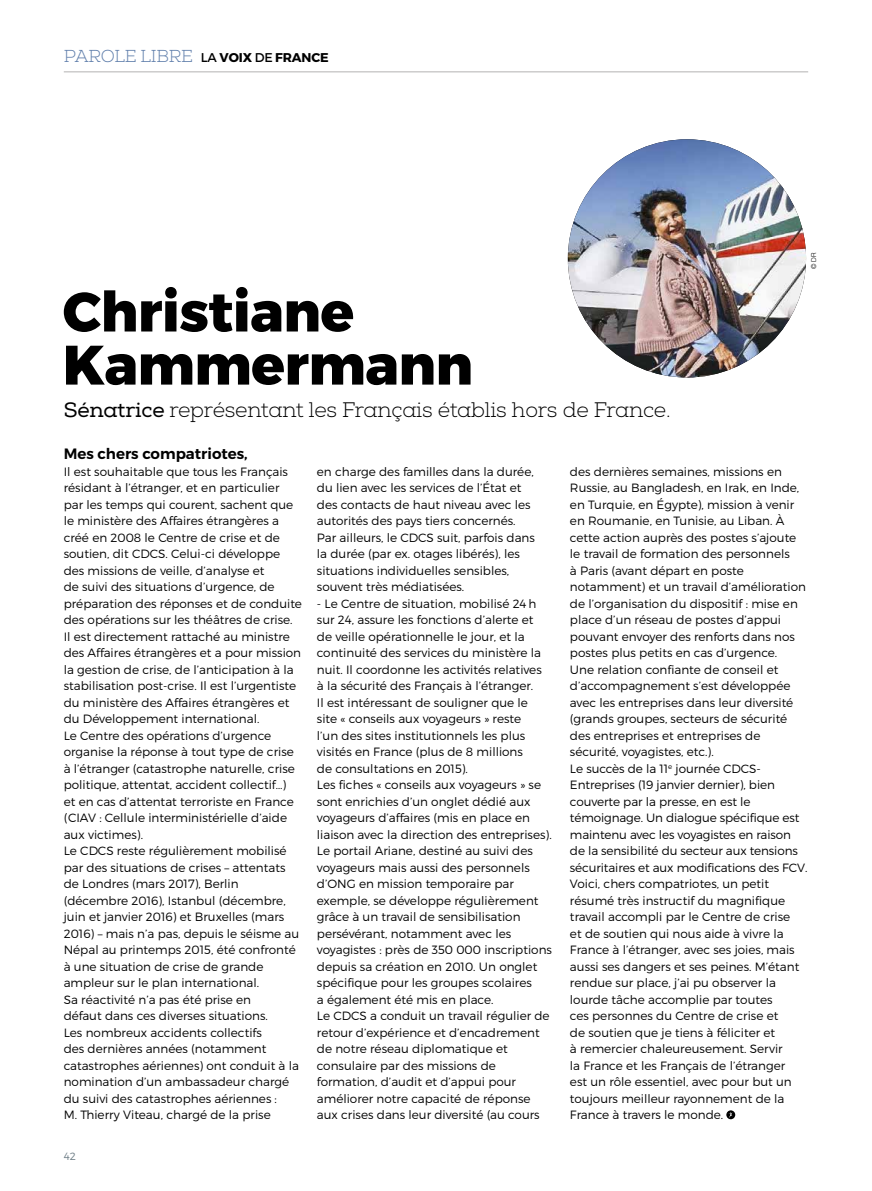
<style>
.page{position:relative;width:872px;height:1191px;background:#fff}
.page>*{position:absolute;margin:0;border:0;box-sizing:border-box;transform-origin:0 0}
.t1{font:800 55.5px/53.1px "Montserrat";letter-spacing:-.01em;color:#000}
.t2{font:300 21px "Nexa Slab";letter-spacing:-.01em;color:#000}
.t3{font:300 17.25px "Nexa Slab";letter-spacing:-.015em;color:#5f7eab}
.t4{font:600 15px "Montserrat";color:#000}
.t5{font:300 12px/16.5px "Montserrat";color:#000}
.t6{font:300 10.5px "Montserrat";color:#6c7c85}
.t7{font:300 6.75px "Helvetica Neue LT Std";color:#000}
.s1{font-family:"Montserrat";font-weight:400;font-size:12.75px;color:#000}
.s2{font-family:"Montserrat";font-weight:700;font-size:12.75px;color:#000}
.s3{font-weight:400}
</style>
<div class="page">
<hr style="left:64px;top:71px;width:744px;height:1px;background:#b3b2b2">
<svg style="left:726px;top:1110px;width:9px;height:9px"></svg>
<svg style="left:727px;top:1112px;width:6px;height:5px"></svg>
<img style="left:568px;top:139px;width:238px;height:238px;border-radius:119px">
<h3 class="t3" style="left:64px;top:46px;width:266px">PAROLE LIBRE <span class="s1">LA</span> <span class="s2">VOIX</span> <span class="s1">DE</span> <span class="s2">FRANCE</span></h3>
<h1 class="t1" style="left:63px;top:287px;width:412px">Christiane<br>Kammermann</h1>
<h2 class="t2" style="left:64px;top:397px;width:608px"><span class="s3">Sénatrice</span> représentant les Français établis hors de France.</h2>
<p class="t7" style="left:809px;top:269px;width:18px;rotate:-90deg">© DR</p>
<p class="t4" style="left:64px;top:444px;width:186px">Mes chers compatriotes,</p>
<p class="t5" style="left:64px;top:463px;width:240px">Il est souhaitable que tous les Français résidant à l’étranger, et en particulier<br>par les temps qui courent, sachent que le ministère des Affaires étrangères a créé en 2008 le Centre de crise et de soutien, dit CDCS. Celui-ci développe des missions de veille, d’analyse et<br>de suivi des situations d’urgence, de préparation des réponses et de conduite des opérations sur les théâtres de crise.<br>Il est directement rattaché au ministre des Affaires étrangères et a pour mission la gestion de crise, de l’anticipation à la stabilisation post-crise. Il est l’urgentiste du ministère des Affaires étrangères et du Développement international.<br>Le Centre des opérations d’urgence organise la réponse à tout type de crise à l’étranger (catastrophe naturelle, crise politique, attentat, accident collectif…)<br>et en cas d’attentat terroriste en France (CIAV : Cellule interministérielle d’aide aux victimes).<br>Le CDCS reste régulièrement mobilisé par des situations de crises – attentats de Londres (mars 2017), Berlin (décembre 2016), Istanbul (décembre, juin et janvier 2016) et Bruxelles (mars 2016) – mais n’a pas, depuis le séisme au Népal au printemps 2015, été confronté à une situation de crise de grande ampleur sur le plan international.<br>Sa réactivité n’a pas été prise en<br>défaut dans ces diverses situations.<br>Les nombreux accidents collectifs<br>des dernières années (notamment catastrophes aériennes) ont conduit à la nomination d’un ambassadeur chargé du suivi des catastrophes aériennes :<br>M. Thierry Viteau, chargé de la prise</p>
<p class="t5" style="left:317px;top:463px;width:219px">en charge des familles dans la durée, du lien avec les services de l’État et des contacts de haut niveau avec les autorités des pays tiers concernés.<br>Par ailleurs, le CDCS suit, parfois dans la durée (par ex. otages libérés), les situations individuelles sensibles, souvent très médiatisées.</p>
<p class="t5" style="left:317px;top:595px;width:237px">- Le Centre de situation, mobilisé 24 h sur 24, assure les fonctions d’alerte et<br>de veille opérationnelle le jour, et la continuité des services du ministère la nuit. Il coordonne les activités relatives<br>à la sécurité des Français à l’étranger.<br>Il est intéressant de souligner que le<br>site « conseils aux voyageurs » reste<br>l’un des sites institutionnels les plus visités en France (plus de 8 millions<br>de consultations en 2015).<br>Les fiches « conseils aux voyageurs » se sont enrichies d’un onglet dédié aux voyageurs d’affaires (mis en place en liaison avec la direction des entreprises).<br>Le portail Ariane, destiné au suivi des voyageurs mais aussi des personnels d’ONG en mission temporaire par exemple, se développe régulièrement grâce à un travail de sensibilisation persévérant, notamment avec les voyagistes : près de 350 000 inscriptions depuis sa création en 2010. Un onglet spécifique pour les groupes scolaires<br>a également été mis en place.<br>Le CDCS a conduit un travail régulier de retour d’expérience et d’encadrement de notre réseau diplomatique et consulaire par des missions de formation, d’audit et d’appui pour améliorer notre capacité de réponse aux crises dans leur diversité (au cours</p>
<p class="t6" style="left:64px;top:1149px;width:14px">42</p>
<p class="t5" style="left:570px;top:463px;width:239px">des dernières semaines, missions en Russie, au Bangladesh, en Irak, en Inde, en Turquie, en Égypte), mission à venir en Roumanie, en Tunisie, au Liban. À cette action auprès des postes s’ajoute le travail de formation des personnels<br>à Paris (avant départ en poste notamment) et un travail d’amélioration de l’organisation du dispositif : mise en place d’un réseau de postes d’appui pouvant envoyer des renforts dans nos postes plus petits en cas d’urgence.<br>Une relation confiante de conseil et d’accompagnement s’est développée avec les entreprises dans leur diversité (grands groupes, secteurs de sécurité des entreprises et entreprises de sécurité, voyagistes, etc.).<br>Le succès de la 11<sup>e</sup> journée CDCS-Entreprises (19 janvier dernier), bien couverte par la presse, en est le témoignage. Un dialogue spécifique est maintenu avec les voyagistes en raison de la sensibilité du secteur aux tensions sécuritaires et aux modifications des FCV.<br>Voici, chers compatriotes, un petit résumé très instructif du magnifique travail accompli par le Centre de crise<br>et de soutien qui nous aide à vivre la France à l’étranger, avec ses joies, mais aussi ses dangers et ses peines. M’étant rendue sur place, j’ai pu observer la lourde tâche accomplie par toutes<br>ces personnes du Centre de crise et<br>de soutien que je tiens à féliciter et<br>à remercier chaleureusement. Servir<br>la France et les Français de l’étranger<br>est un rôle essentiel, avec pour but un toujours meilleur rayonnement de la France à travers le monde.</p>
</div>
